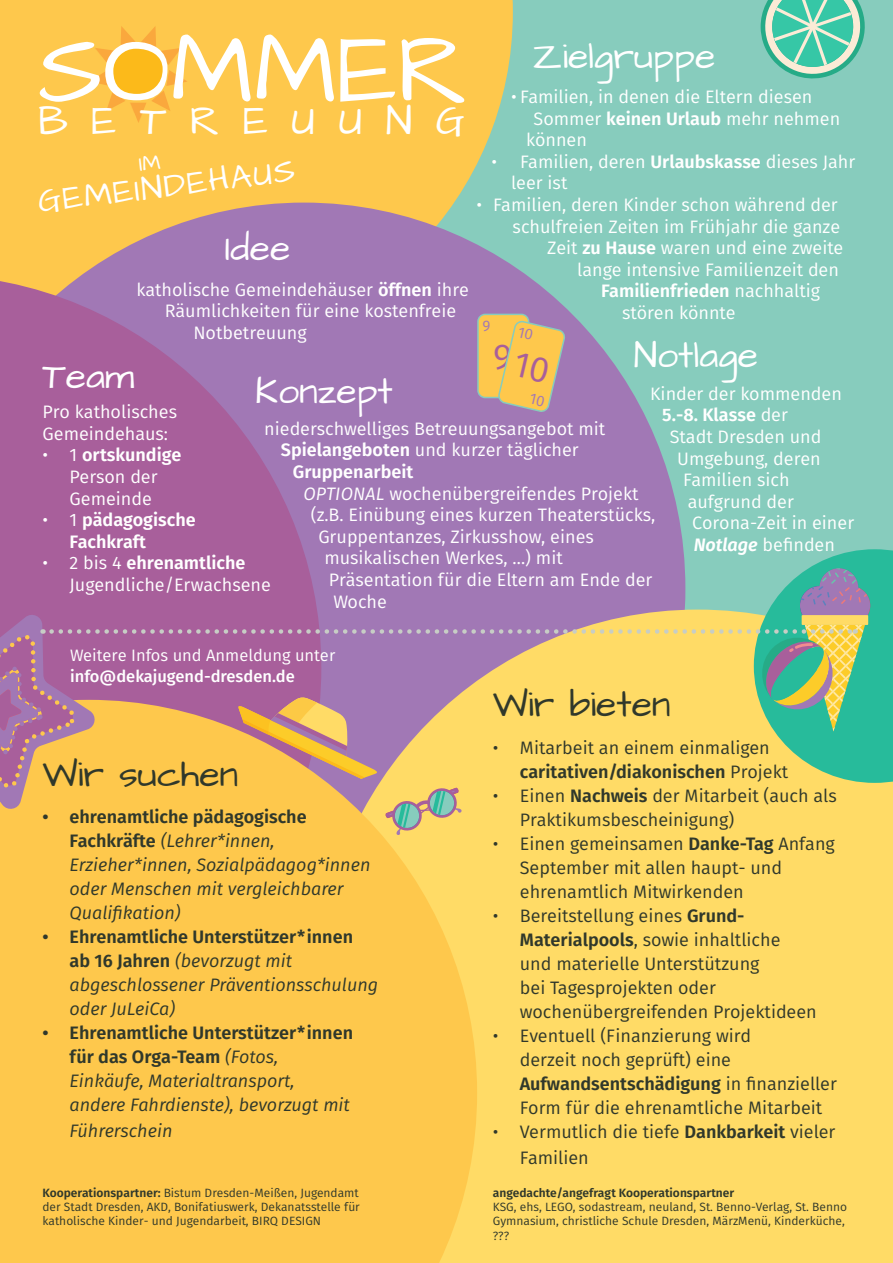
<style>
.page{position:relative;width:893px;height:1263px;background:#fff}
.page>*{position:absolute;margin:0;border:0;box-sizing:border-box;transform-origin:0 0}
.t1{font:100.8px "Architects Daughter";color:#fff}
.t2{font:42px "Architects Daughter";letter-spacing:.56em;color:#fff}
.t3{font:37.5px "Architects Daughter";color:#fff}
.t4{font:37.5px "Architects Daughter";color:#30382b}
.t5{font:36px "Fira Sans";color:#a85f9b}
.t6{font:33.45px "Architects Daughter";color:#fff}
.t7{font:18px/21.6px "Fira Sans";color:#fff}
.t8{font:18px/24px "Fira Sans";color:#30382b}
.t9{font:italic 18px/24px "Fira Sans";color:#30382b}
.t10{font:600 18px/21.6px "Fira Sans";color:#fff}
.t11{font:16.5px "Fira Sans";color:#fff}
.t12{font:500 16.5px "Fira Sans";color:#fff}
.t13{font:15.3px "Fira Sans";color:#a178b5}
.t14{font:12px/14.4px "Fira Sans";color:#30382b;text-align:justify}
.t15{font:600 12px "Fira Sans";color:#30382b}
.s1{font-weight:600}
.s2{font-weight:400}
.s3{font-weight:600;font-style:italic}
.s4{font-style:italic}
.s5{font-weight:600;font-style:normal}
</style>
<div class="page">
<div style="left:513px;top:0;width:380px;height:534px;background:#87ccbd"></div>
<div style="left:0;top:0;width:513px;height:203px;background:#fec84c"></div>
<svg style="left:0;top:203px;width:685px;height:331px;background:#a391ad"></svg>
<div style="left:477px;top:836px;width:416px;height:427px;background:#ffdb66"></div>
<svg style="left:0;top:274px;width:321px;height:260px;background:#a669a3"></svg>
<div style="left:0;top:836px;width:477px;height:427px;background:#fec84c"></div>
<svg style="left:759px;top:0;width:124px;height:81px;background:#79cdb4"></svg>
<svg style="left:89px;top:26px;width:99px;height:97px;background:#fcc03e"></svg>
<svg style="left:0;top:534px;width:893px;height:302px;background:#c2a486"></svg>
<div style="left:478px;top:314px;width:51px;height:83px;background:#fec84c;border-radius:7px"></div>
<div style="left:477px;top:314px;width:52px;height:84px;border:2px solid #87ccbd;border-radius:7px"></div>
<svg style="left:139px;top:154px;width:21px;height:17px"></svg>
<svg style="left:496px;top:320px;width:71px;height:94px"></svg>
<h1 class="t1" style="left:38px;top:2px;width:432px">SOMMER</h1>
<h3 class="t3" style="left:533px;top:31px;width:184px">Zielgruppe</h3>
<p class="t7" style="left:511px;top:86px;width:303px">• Familien, in denen die Eltern diesen</p>
<p class="t7" style="left:534px;top:108px;width:308px">Sommer <span class="s1">keinen Urlaub</span> mehr nehmen</p>
<p class="t7" style="left:526px;top:129px;width:62px">können</p>
<p class="t7" style="left:511px;top:151px;width:346px;text-indent:-19px">• Familien, deren <span class="s1">Urlaubskasse</span> dieses Jahr leer ist</p>
<p class="t7" style="left:477px;top:194px;width:363px">• Familien, deren Kinder schon während der</p>
<p class="t7" style="left:513px;top:216px;width:329px">schulfreien Zeiten im Frühjahr die ganze</p>
<p class="t7" style="left:547px;top:237px;width:298px">Zeit <span class="s1">zu Hause</span> waren und eine zweite</p>
<p class="t7" style="left:577px;top:259px;width:263px">lange intensive Familienzeit den</p>
<p class="t10" style="left:601px;top:280px;width:221px">Familienfrieden <span class="s2">nachhaltig</span></p>
<p class="t7" style="left:622px;top:302px;width:115px">stören könnte</p>
<h2 class="t2" style="left:38px;top:92px;width:428px">BETREUUNG</h2>
<h3 class="t6" style="left:35px;top:180px;width:260px;rotate:-7deg">GEMEINDEHAUS</h3>
<h3 class="t3" style="left:225px;top:223px;width:67px">Idee</h3>
<p class="t7" style="left:136px;top:279px;width:334px">katholische Gemeindehäuser <span class="s1">öffnen</span> ihre</p>
<p class="t7" style="left:165px;top:300px;width:293px">Räumlichkeiten für eine kostenfreie</p>
<p class="t7" style="left:193px;top:322px;width:115px">Notbetreuung</p>
<p class="t13" style="left:482px;top:314px;width:10px">9</p>
<h3 class="t3" style="left:634px;top:330px;width:126px">Notlage</h3>
<h3 class="t5" style="left:493px;top:331px;width:20px">9</h3>
<h3 class="t3" style="left:43px;top:351px;width:93px">Team</h3>
<h3 class="t3" style="left:255px;top:366px;width:139px">Konzept</h3>
<p class="t7" style="left:650px;top:383px;width:193px">Kinder der kommenden</p>
<p class="t10" style="left:662px;top:404px;width:127px">5.-8. Klasse <span class="s2">der</span></p>
<p class="t7" style="left:670px;top:426px;width:153px">Stadt Dresden und</p>
<p class="t7" style="left:677px;top:447px;width:145px">Umgebung, deren</p>
<p class="t7" style="left:683px;top:469px;width:108px">Familien sich</p>
<p class="t7" style="left:688px;top:491px;width:108px">aufgrund der</p>
<p class="t7" style="left:692px;top:512px;width:163px">Corona-Zeit in einer</p>
<p class="t7" style="left:694px;top:534px;width:143px"><span class="s3">Notlage</span> befinden</p>
<p class="t7" style="left:43px;top:401px;width:136px">Pro katholisches<br>Gemeindehaus:</p>
<p class="t7" style="left:43px;top:444px;width:140px;text-align:center">• 1 <span class="s1">ortskundige<br></span>Person der<br>Gemeinde</p>
<p class="t10" style="left:70px;top:509px;width:128px;text-indent:-27px"><span class="s2">• 1</span> pädagogische<br>Fachkraft</p>
<p class="t7" style="left:70px;top:552px;width:203px;text-indent:-27px">• 2 bis 4 <span class="s1">ehrenamtliche<br></span>Jugendliche/Erwachsene</p>
<p class="t7" style="left:264px;top:418px;width:342px">niederschwelliges Betreuungsangebot mit</p>
<p class="t7" style="left:281px;top:439px;width:300px"><span class="s1">Spielangeboten</span> und kurzer täglicher</p>
<p class="t10" style="left:293px;top:461px;width:122px">Gruppenarbeit</p>
<p class="t7" style="left:303px;top:482px;width:337px"><span class="s4">OPTIONAL</span> wochenübergreifendes Projekt</p>
<p class="t7" style="left:311px;top:504px;width:346px">(z.B. Einübung eines kurzen Theaterstücks,</p>
<p class="t7" style="left:318px;top:526px;width:277px">Gruppentanzes, Zirkusshow, eines</p>
<p class="t7" style="left:324px;top:547px;width:240px">musikalischen Werkes, …) mit</p>
<p class="t7" style="left:329px;top:569px;width:325px">Präsentation für die Eltern am Ende der</p>
<p class="t7" style="left:333px;top:590px;width:55px">Woche</p>
<p class="t11" style="left:70px;top:643px;width:267px">Weitere Infos und Anmeldung unter</p>
<p class="t12" style="left:70px;top:663px;width:226px">info@dekajugend-dresden.de</p>
<h3 class="t4" style="left:43px;top:749px;width:197px">Wir suchen</h3>
<p class="t9" style="left:70px;top:804px;width:302px;text-indent:-27px"><span class="s5">• ehrenamtliche pädagogische<br>Fachkräfte</span> (Lehrer*innen,<br>Erzieher*innen, Sozialpädagog*innen oder Menschen mit vergleichbarer<br>Qualifikation)</p>
<p class="t9" style="left:70px;top:924px;width:310px;text-indent:-27px"><span class="s5">• Ehrenamtliche Unterstützer*innen<br>ab 16 Jahren</span> (bevorzugt mit abgeschlossener Präventionsschulung oder JuLeiCa)</p>
<p class="t9" style="left:70px;top:1020px;width:285px;text-indent:-27px"><span class="s5">• Ehrenamtliche Unterstützer*innen für das Orga-Team</span> (Fotos,<br>Einkäufe, Materialtransport, andere Fahrdienste), bevorzugt mit<br>Führerschein</p>
<h3 class="t4" style="left:493px;top:679px;width:179px">Wir bieten</h3>
<p class="t8" style="left:520px;top:736px;width:270px;text-indent:-27px">• Mitarbeit an einem einmaligen <span class="s1">caritativen/diakonischen</span> Projekt</p>
<p class="t8" style="left:520px;top:784px;width:319px;text-indent:-27px">• Einen <span class="s1">Nachweis</span> der Mitarbeit (auch als<br>Praktikumsbescheinigung)</p>
<p class="t8" style="left:520px;top:832px;width:316px;text-indent:-27px">• Einen gemeinsamen <span class="s1">Danke-Tag</span> Anfang<br>September mit allen haupt- und ehrenamtlich Mitwirkenden</p>
<p class="t8" style="left:520px;top:904px;width:298px;text-indent:-27px">• Bereitstellung eines <span class="s1">Grund-<br>Materialpools</span>, sowie inhaltliche und materielle Unterstützung<br>bei Tagesprojekten oder wochenübergreifenden Projektideen</p>
<p class="t8" style="left:520px;top:1024px;width:319px;text-indent:-27px">• Eventuell (Finanzierung wird<br>derzeit noch geprüft) eine <span class="s1">Aufwandsentschädigung</span> in finanzieller Form für die ehrenamtliche Mitarbeit</p>
<p class="t8" style="left:520px;top:1119px;width:317px;line-height:25.5px;text-indent:-27px">• Vermutlich die tiefe <span class="s1">Dankbarkeit</span> vieler<br>Familien</p>
<p class="t14" style="left:43px;top:1185px;width:319px"><span class="s1">Kooperationspartner:</span> Bistum Dresden-Meißen, Jugendamt der Stadt Dresden, AKD, Bonifatiuswerk, Dekanatsstelle für katholische Kinder- und Jugendarbeit, BIRQ DESIGN</p>
<p class="t15" style="left:493px;top:1184px;width:243px">angedachte/angefragt Kooperationspartner</p>
<p class="t14" style="left:493px;top:1199px;width:356px;text-align:left">KSG, ehs, LEGO, sodastream, neuland, St. Benno-Verlag, St. Benno<br>Gymnasium, christliche Schule Dresden, MärzMenü, Kinderküche, ???</p>
</div>
